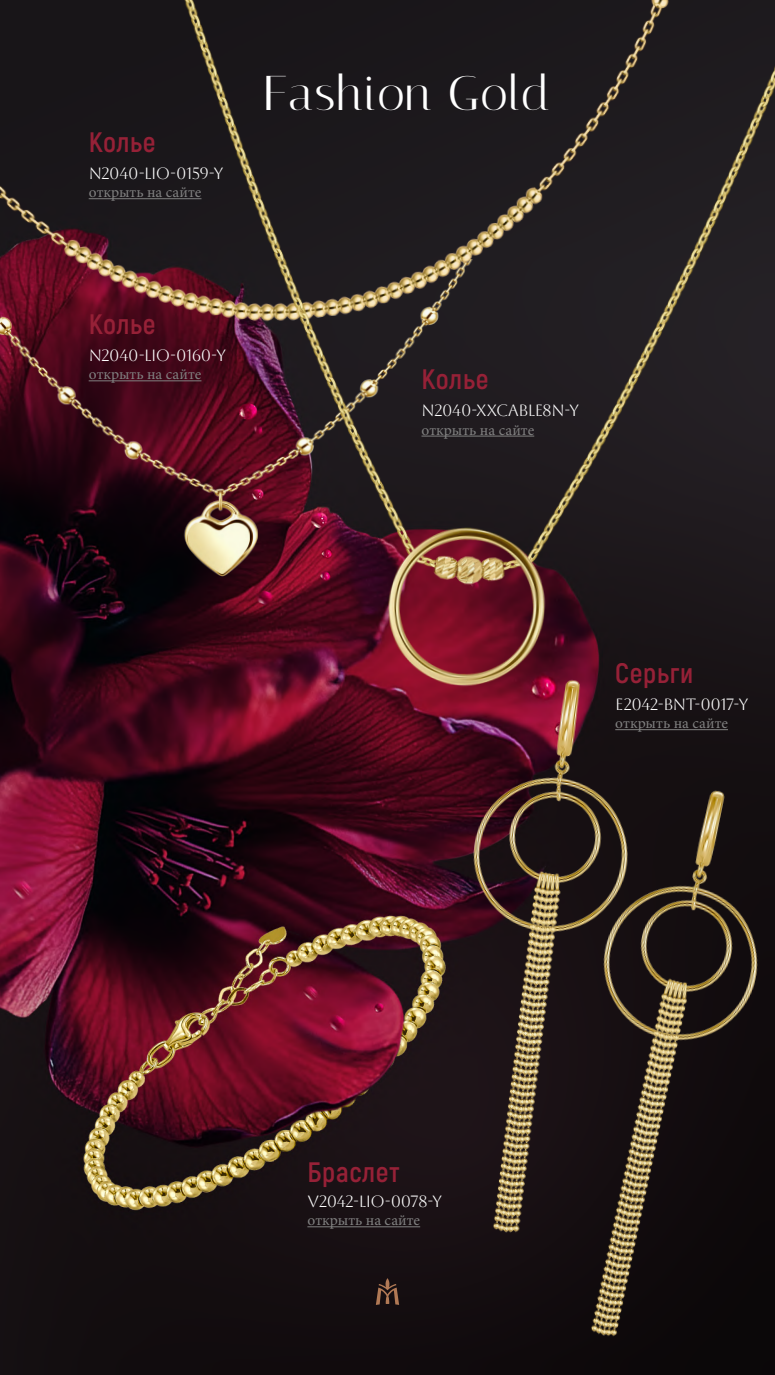
<style>
.page{position:relative;width:775px;height:1375px;background:#fff}
.page>*{position:absolute;margin:0;border:0;box-sizing:border-box;transform-origin:0 0}
.t1{font:48.75px "Italiana";letter-spacing:.02em;color:#fff}
.t2{font:700 28.12px "Akrobat";letter-spacing:.025em;color:#962137}
.t3{font:16.25px "Aboreto";letter-spacing:-.035em;color:#fff}
.t4{font:15.44px "Minion Pro";color:#808080}
</style>
<div class="page">
<img style="left:0;top:588px;width:775px;height:787px">
<svg style="left:376px;top:1278px;width:23px;height:27px"></svg>
<img style="left:0;top:375px;width:80px;height:213px">
<img style="left:0;top:0;width:80px;height:375px">
<img style="left:80px;top:0;width:695px;height:708px">
<hr style="left:421px;top:436px;width:113px;height:1px;background:#808080">
<hr style="left:89px;top:198px;width:112px;height:1px;background:#808080">
<hr style="left:89px;top:380px;width:112px;height:1px;background:#808080">
<hr style="left:307px;top:1226px;width:113px;height:1px;background:#808080">
<img style="left:410px;top:656px;width:250px;height:601px">
<img style="left:508px;top:759px;width:267px;height:608px">
<hr style="left:615px;top:729px;width:113px;height:1px;background:#808080">
<h2 class="t2" style="left:89px;top:124px;width:68px">Колье</h2>
<p class="t3" style="left:89px;top:164px;width:136px">N2040-LIO-0159-Y</p>
<p class="t4" style="left:89px;top:183px;width:114px">открыть на сайте</p>
<h1 class="t1" style="left:263px;top:64px;width:289px">Fashion Gold</h1>
<h2 class="t2" style="left:89px;top:306px;width:68px">Колье</h2>
<p class="t3" style="left:89px;top:346px;width:139px">N2040-LIO-0160-Y</p>
<p class="t4" style="left:89px;top:365px;width:114px">открыть на сайте</p>
<h2 class="t2" style="left:421px;top:362px;width:68px">Колье</h2>
<p class="t3" style="left:421px;top:401px;width:159px">N2040-XXCABLE8N-Y</p>
<p class="t4" style="left:421px;top:420px;width:114px">открыть на сайте</p>
<h2 class="t2" style="left:615px;top:655px;width:80px">Серьги</h2>
<p class="t3" style="left:615px;top:695px;width:135px">E2042-BNT-0017-Y</p>
<p class="t4" style="left:615px;top:714px;width:114px">открыть на сайте</p>
<h2 class="t2" style="left:307px;top:1155px;width:94px">Браслет</h2>
<p class="t3" style="left:307px;top:1192px;width:136px">V2042-LIO-0078-Y</p>
<p class="t4" style="left:307px;top:1211px;width:114px">открыть на сайте</p>
</div>
